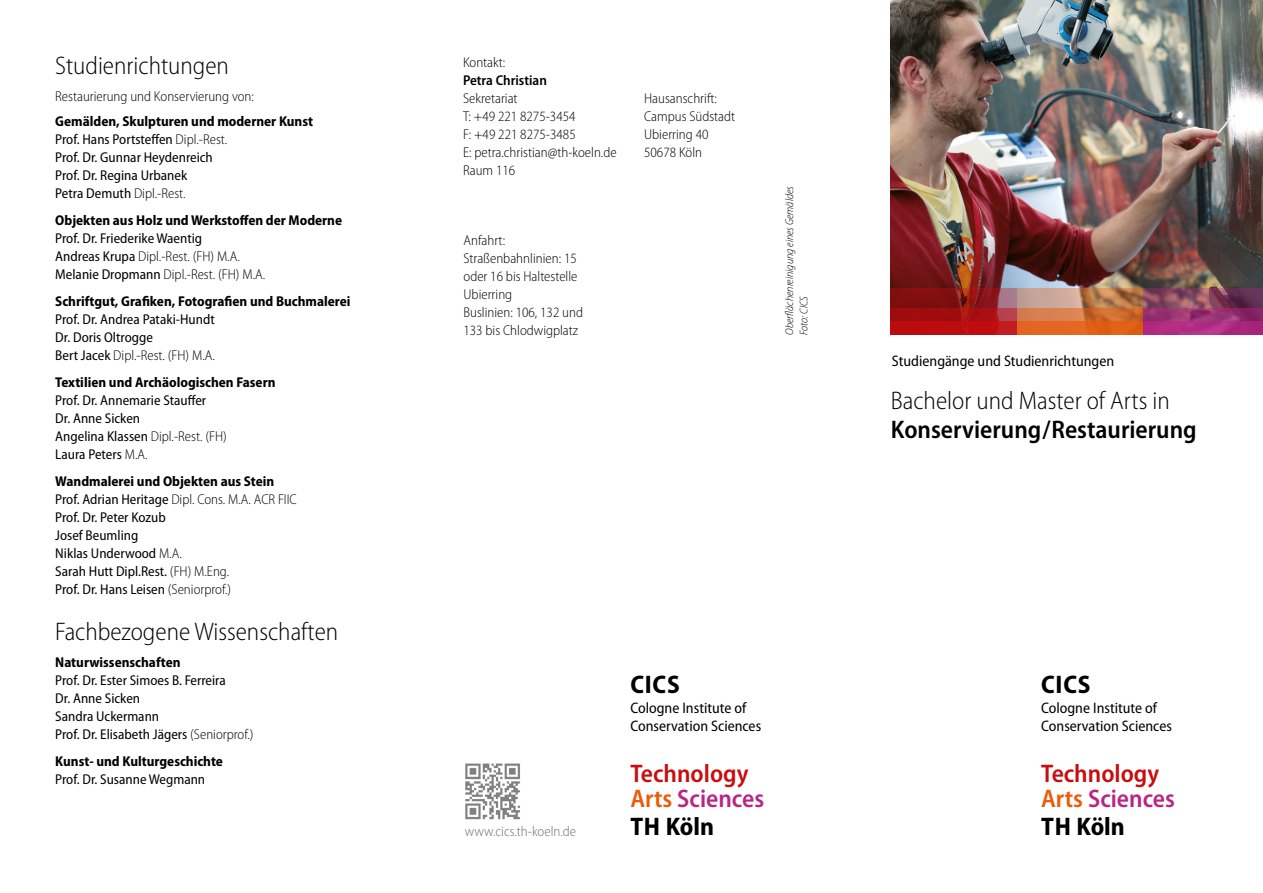
<style>
.page{position:relative;width:1263px;height:893px;background:#fff}
.page>*{position:absolute;margin:0;border:0;box-sizing:border-box;transform-origin:0 0}
.Titel{font:600 semi-condensed 25.5px/28.5px "Myriad Pro";color:#000}
.t1{font:600 semi-condensed 25.5px/25.5px "Myriad Pro";color:#c90c0f}
.Headline_17_Pt__Ligh{font:300 semi-condensed 25.5px "Myriad Pro";color:#000}
.t2{font:700 semi-condensed 25.5px "Myriad Pro";letter-spacing:.03em;color:#000}
.t3{font:semi-condensed 15.3px/17.9px "Myriad Pro";color:#000}
.Headline_17_Pt__Ligh-2{font:semi-condensed 14.25px/18px "Myriad Pro";color:#000}
.Headline_17_Pt__Ligh-3{font:700 semi-condensed 14.25px/18px "Myriad Pro";color:#000}
.Mengentext{font:300 semi-condensed 14.25px/18px "Myriad Pro";color:#000}
.Headline_17_Pt__Ligh-4{font:300 semi-condensed 14.25px/18px "Myriad Pro";color:#000}
.Mengentext-2{font:600 semi-condensed 14.25px/18px "Myriad Pro";color:#000}
.Mengentext-3{font:300 semi-condensed 14.25px "Myriad Pro";color:#706f6f}
.Zwischenheadline{font:300 semi-condensed 14.25px "Myriad Pro";color:#000}
.Mengentext-4{font:italic 300 semi-condensed 11.25px "Myriad Pro";color:#000}
.s1{font-weight:300}
.s2{font-weight:400}
.s3{font-weight:700}
.s4{color:#ea5b0b}
.s5{color:#b82585}
</style>
<div class="page">
<img style="left:465px;top:763px;width:55px;height:57px">
<img style="left:891px;top:0;width:372px;height:288px">
<svg style="left:891px;top:288px;width:126px;height:47px"></svg>
<svg style="left:1017px;top:288px;width:126px;height:47px"></svg>
<svg style="left:1143px;top:288px;width:120px;height:47px"></svg>
<p class="Headline_17_Pt__Ligh" style="left:55px;top:52px;width:175px">Studienrichtungen</p>
<p class="Headline_17_Pt__Ligh-3" style="left:55px;top:84px;width:259px;line-height:25.5px"><span class="s1">Restaurierung und Konservierung von:<br></span>Gemälden, Skulpturen und moderner Kunst</p>
<p class="Headline_17_Pt__Ligh-2" style="left:55px;top:131px;width:173px">Prof. Hans Portsteffen <span class="s1">Dipl.-Rest.<br></span>Prof. Dr. Gunnar Heydenreich<br>Prof. Dr. Regina Urbanek<br>Petra Demuth <span class="s1">Dipl.-Rest.</span></p>
<p class="Headline_17_Pt__Ligh-3" style="left:55px;top:212px;width:288px">Objekten aus Holz und Werkstoffen der Moderne<br><span class="s2">Prof. Dr. Friederike Waentig</span></p>
<p class="Headline_17_Pt__Ligh-4" style="left:55px;top:248px;width:211px"><span class="s2">Andreas Krupa</span> Dipl.-Rest. (FH) M.A.<br><span class="s2">Melanie Dropmann</span> Dipl.-Rest. (FH) M.A.</p>
<p class="Headline_17_Pt__Ligh-3" style="left:55px;top:293px;width:297px">Schriftgut, Grafiken, Fotografien und Buchmalerei<br><span class="s2">Prof. Dr. Andrea Pataki-Hundt</span></p>
<p class="Headline_17_Pt__Ligh-2" style="left:55px;top:329px;width:99px">Dr. Doris Oltrogge</p>
<p class="Headline_17_Pt__Ligh-4" style="left:55px;top:347px;width:161px"><span class="s2">Bert Jacek</span> Dipl.-Rest. (FH) M.A.</p>
<p class="Headline_17_Pt__Ligh-3" style="left:55px;top:374px;width:222px">Textilien und Archäologischen Fasern</p>
<p class="Headline_17_Pt__Ligh-2" style="left:55px;top:392px;width:152px">Prof. Dr. Annemarie Stauffer<br>Dr. Anne Sicken</p>
<p class="Headline_17_Pt__Ligh-2" style="left:55px;top:428px;width:173px">Angelina Klassen <span class="s1">Dipl.-Rest. (FH)</span></p>
<p class="Headline_17_Pt__Ligh-2" style="left:55px;top:446px;width:94px">Laura Peters <span class="s1">M.A.</span></p>
<p class="Headline_17_Pt__Ligh-3" style="left:55px;top:473px;width:221px">Wandmalerei und Objekten aus Stein</p>
<p class="Headline_17_Pt__Ligh-2" style="left:55px;top:491px;width:243px">Prof. Adrian Heritage <span class="s1">Dipl. Cons. M.A. ACR FIIC<br></span>Prof. Dr. Peter Kozub</p>
<p class="Headline_17_Pt__Ligh-2" style="left:55px;top:527px;width:85px">Josef Beumling</p>
<p class="Headline_17_Pt__Ligh-2" style="left:55px;top:545px;width:128px">Niklas Underwood <span class="s1">M.A.</span></p>
<p class="Headline_17_Pt__Ligh-2" style="left:55px;top:563px;width:175px">Sarah Hutt Dipl.Rest. <span class="s1">(FH) M.Eng.</span></p>
<p class="Headline_17_Pt__Ligh-2" style="left:55px;top:581px;width:177px">Prof. Dr. Hans Leisen <span class="s1">(Seniorprof.)</span></p>
<p class="Headline_17_Pt__Ligh" style="left:55px;top:618px;width:284px">Fachbezogene Wissenschaften</p>
<p class="Headline_17_Pt__Ligh-2" style="left:55px;top:654px;width:200px"><span class="s3">Naturwissenschaften<br></span>Prof. Dr. Ester Simoes B. Ferreira<br>Dr. Anne Sicken<br>Sandra Uckermann<br>Prof. Dr. Elisabeth Jägers <span class="s1">(Seniorprof.)</span></p>
<p class="Headline_17_Pt__Ligh-3" style="left:55px;top:753px;width:169px">Kunst- und Kulturgeschichte<br><span class="s2">Prof. Dr. Susanne Wegmann</span></p>
<p class="Zwischenheadline" style="left:463px;top:54px;width:44px">Kontakt:</p>
<p class="Mengentext-2" style="left:463px;top:71px;width:85px">Petra Christian<br><span class="s1">Sekretariat</span></p>
<p class="Mengentext" style="left:463px;top:107px;width:155px">T: +49 221 8275-3454<br>F: +49 221 8275-3485<br>E: petra.christian@th-koeln.de</p>
<p class="Mengentext" style="left:463px;top:161px;width:54px">Raum 116</p>
<p class="Mengentext" style="left:463px;top:231px;width:121px">Anfahrt:<br>Straßenbahnlinien: 15 oder 16 bis Haltestelle<br>Ubierring<br>Buslinien: 106, 132 und<br>133 bis Chlodwigplatz</p>
<p class="Mengentext" style="left:644px;top:89px;width:93px">Hausanschrift:<br>Campus Südstadt<br>Ubierring 40</p>
<p class="Mengentext" style="left:644px;top:143px;width:59px">50678 Köln</p>
<p class="Mengentext-4" style="left:783px;top:335px;width:150px;rotate:-90deg">Oberflächenreinigung eines Gemäldes</p>
<p class="Mengentext-4" style="left:798px;top:335px;width:40px;rotate:-90deg">Foto: CICS</p>
<p class="t3" style="left:892px;top:352px;width:224px">Studiengänge und Studienrichtungen</p>
<p class="Titel" style="left:891px;top:387px;width:307px"><span class="s1">Bachelor und Master of Arts in<br></span>Konservierung/Restaurierung</p>
<p class="Mengentext-3" style="left:465px;top:823px;width:113px">www.cics.th-koeln.de</p>
<p class="t2" style="left:630px;top:670px;width:51px">CICS</p>
<p class="t3" style="left:630px;top:699px;width:132px">Cologne Institute of<br>Conservation Sciences</p>
<p class="t1" style="left:630px;top:761px;width:135px">Technology<br><span class="s4">Arts</span> <span class="s5">Sciences</span></p>
<p class="t2" style="left:630px;top:812px;width:85px">TH Köln</p>
<p class="t2" style="left:1041px;top:670px;width:51px">CICS</p>
<p class="t3" style="left:1041px;top:699px;width:132px">Cologne Institute of<br>Conservation Sciences</p>
<p class="t1" style="left:1041px;top:761px;width:135px">Technology<br><span class="s4">Arts</span> <span class="s5">Sciences</span></p>
<p class="t2" style="left:1041px;top:812px;width:85px">TH Köln</p>
</div>
